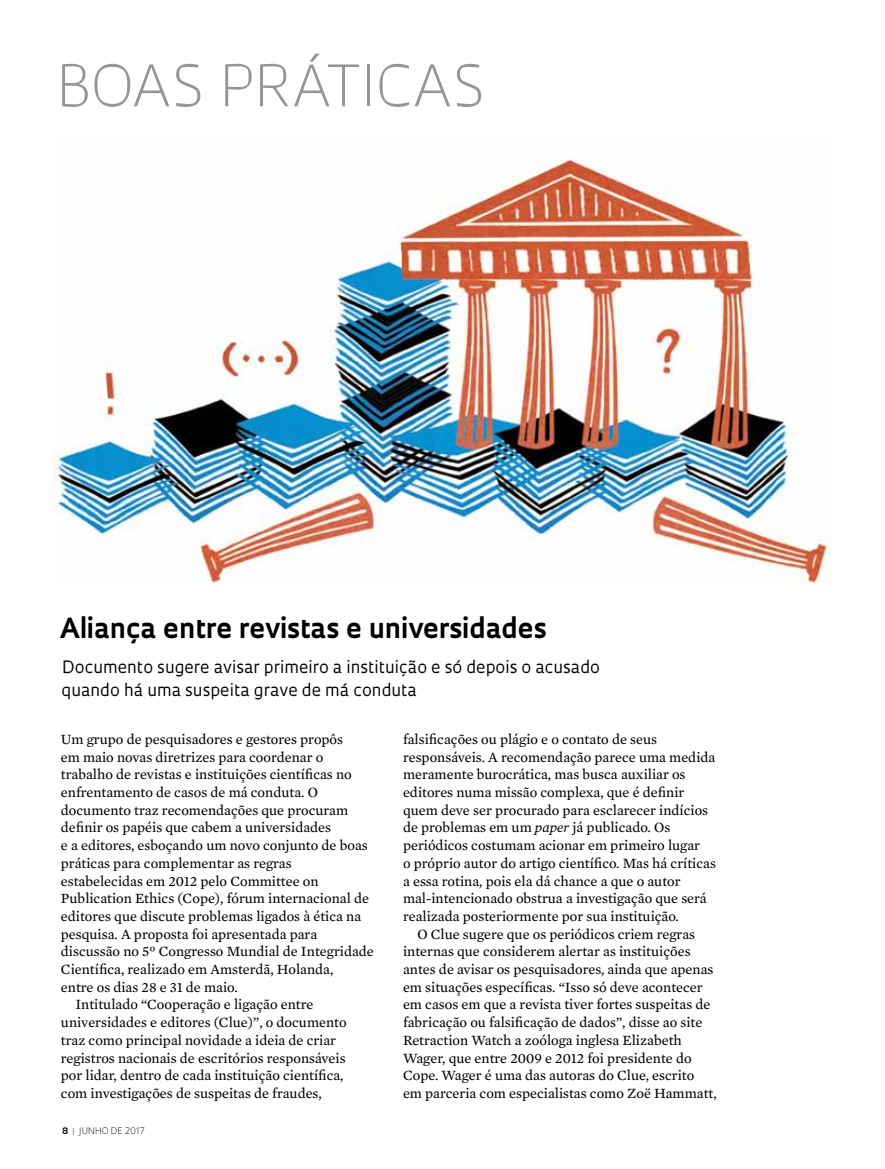
<style>
.page{position:relative;width:885px;height:1169px;background:#fff}
.page>*{position:absolute;margin:0;border:0;box-sizing:border-box;transform-origin:0 0}
.t1{font:300 55.5px "Oculum";letter-spacing:.005em;color:#939598}
.t2{font:700 27px "Oculum";color:#000}
.t3{font:16.5px/22.5px "Oculum";color:#000}
.t4{font:14.4px/17.7px "Mercury Text G2";color:#000}
.t5{font:300 8.7px "Oculum";letter-spacing:.005em;color:#000}
.s1{font-style:italic}
.s2{font-weight:700}
.s3{font-weight:700;color:#939598}
</style>
<div class="page">
<img style="left:53px;top:156px;width:778px;height:427px">
<h1 class="t1" style="left:57px;top:48px;width:430px">BOAS PRÁTICAS</h1>
<h2 class="t2" style="left:60px;top:609px;width:488px">Aliança entre revistas e universidades</h2>
<p class="t3" style="left:62px;top:655px;width:540px">Documento sugere avisar primeiro a instituição e só depois o acusado quando há uma suspeita grave de má conduta</p>
<p class="t4" style="left:403px;top:729px;width:314px">falsificações ou plágio e o contato de seus responsáveis. A recomendação parece uma medida meramente burocrática, mas busca auxiliar os editores numa missão complexa, que é definir quem deve ser procurado para esclarecer indícios de problemas em um <span class="s1">paper</span> já publicado. Os periódicos costumam acionar em primeiro lugar<br>o próprio autor do artigo científico. Mas há críticas a essa rotina, pois ela dá chance a que o autor mal-intencionado obstrua a investigação que será realizada posteriormente por sua instituição.</p>
<p class="t4" style="left:403px;top:924px;width:315px;text-indent:14px">O Clue sugere que os periódicos criem regras internas que considerem alertar as instituições antes de avisar os pesquisadores, ainda que apenas em situações específicas. “Isso só deve acontecer em casos em que a revista tiver fortes suspeitas de fabricação ou falsificação de dados”, disse ao site Retraction Watch a zoóloga inglesa Elizabeth Wager, que entre 2009 e 2012 foi presidente do Cope. Wager é uma das autoras do Clue, escrito em parceria com especialistas como Zoë Hammatt,</p>
<p class="t4" style="left:61px;top:729px;width:284px">Um grupo de pesquisadores e gestores propôs</p>
<p class="t4" style="left:61px;top:747px;width:264px">em maio novas diretrizes para coordenar o</p>
<p class="t4" style="left:61px;top:765px;width:292px">trabalho de revistas e instituições científicas no</p>
<p class="t4" style="left:61px;top:782px;width:259px">enfrentamento de casos de má conduta. O</p>
<p class="t4" style="left:61px;top:800px;width:289px">documento traz recomendações que procuram</p>
<p class="t4" style="left:61px;top:818px;width:272px">definir os papéis que cabem a universidades</p>
<p class="t4" style="left:61px;top:835px;width:308px">e a editores, esboçando um novo conjunto de boas</p>
<p class="t4" style="left:61px;top:853px;width:232px">práticas para complementar as regras</p>
<p class="t4" style="left:61px;top:871px;width:259px">estabelecidas em 2012 pelo Committee on</p>
<p class="t4" style="left:61px;top:888px;width:310px">Publication Ethics (Cope), fórum internacional de</p>
<p class="t4" style="left:61px;top:906px;width:302px">editores que discute problemas ligados à ética na</p>
<p class="t4" style="left:61px;top:924px;width:258px">pesquisa. A proposta foi apresentada para</p>
<p class="t4" style="left:61px;top:942px;width:314px">discussão no 5º Congresso Mundial de Integridade</p>
<p class="t4" style="left:61px;top:959px;width:274px">Científica, realizado em Amsterdã, Holanda,</p>
<p class="t4" style="left:61px;top:977px;width:178px">entre os dias 28 e 31 de maio.</p>
<p class="t4" style="left:75px;top:995px;width:240px">Intitulado “Cooperação e ligação entre</p>
<p class="t4" style="left:61px;top:1012px;width:287px">universidades e editores (Clue)”, o documento</p>
<p class="t4" style="left:61px;top:1030px;width:277px">traz como principal novidade a ideia de criar</p>
<p class="t4" style="left:61px;top:1048px;width:286px">registros nacionais de escritórios responsáveis</p>
<p class="t4" style="left:61px;top:1065px;width:284px">por lidar, dentro de cada instituição científica,</p>
<p class="t4" style="left:61px;top:1083px;width:262px">com investigações de suspeitas de fraudes,</p>
<p class="t5" style="left:62px;top:1124px;width:84px"><span class="s2">8</span> <span class="s3">|</span> JUNHO DE 2017</p>
</div>
